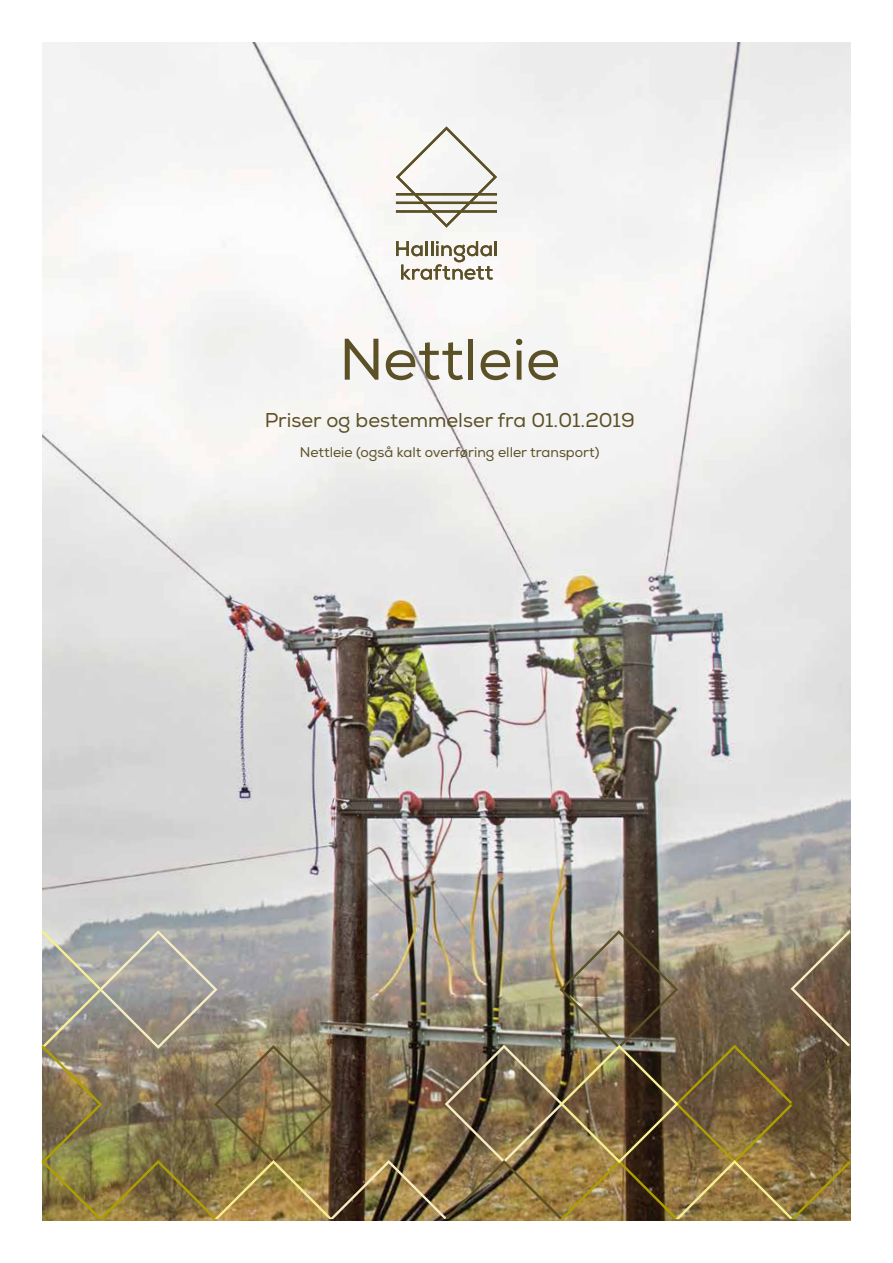
<style>
.page{position:relative;width:893px;height:1263px;background:#fff}
.page>*{position:absolute;margin:0;border:0;box-sizing:border-box;transform-origin:0 0}
.t1{font:58.5px "Nexa";color:#5c5026}
.t2{font:19.95px "Nexa";color:#5c5026}
.t3{font:13.95px "Nexa";color:#5c5026}
</style>
<div class="page">
<img style="left:43px;top:43px;width:807px;height:1177px">
<svg style="left:396px;top:126px;width:101px;height:102px"></svg>
<svg style="left:396px;top:241px;width:101px;height:39px"></svg>
<img style="left:42px;top:929px;width:808px;height:290px">
<h1 class="t1" style="left:339px;top:324px;width:222px">Nettleie</h1>
<h2 class="t2" style="left:265px;top:408px;width:372px">Priser og bestemmelser fra 01.01.2019</h2>
<p class="t3" style="left:300px;top:444px;width:301px">Nettleie (også kalt overføring eller transport)</p>
</div>
